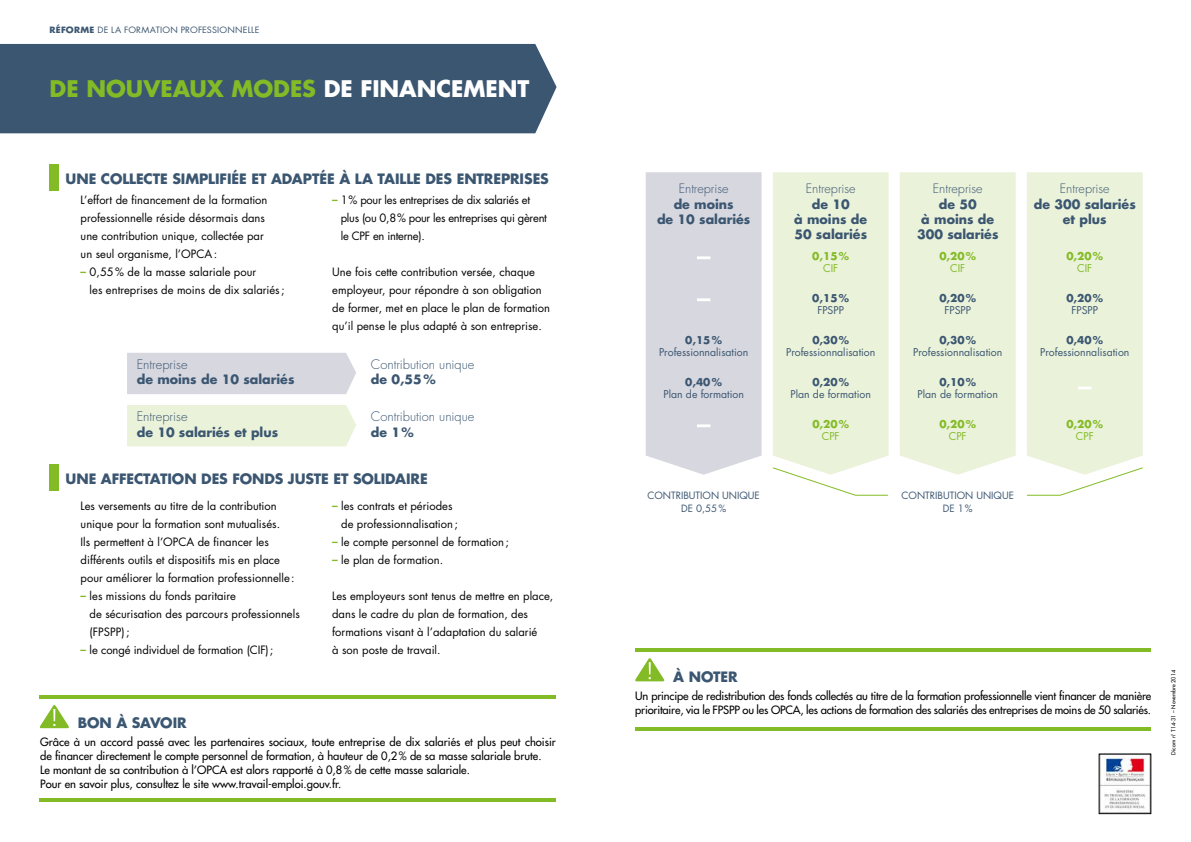
<style>
.page{position:relative;width:1191px;height:842px;background:#fff}
.page>*{position:absolute;margin:0;border:0;box-sizing:border-box;transform-origin:0 0}
.t1{font:700 22.4px "Futura LT";letter-spacing:-.005em;color:#83bb26}
.t2{font:700 14px "Futura LT";letter-spacing:-.005em;color:#3b5671}
.t3{font:300 12.9px "Futura LT";color:#3b5671}
.t4{font:700 12.6px/15.4px "Futura LT";color:#3b5671;text-align:center}
.t5{font:300 12.6px "Futura LT";color:#3b5671}
.t6{font:11.2px/18px "Futura LT";color:#000}
.t7{font:11.2px/14px "Futura LT";color:#000}
.t8{font:11.2px/18px "Futura LT";letter-spacing:-.025em;color:#000}
.t9{font:10.5px "Futura LT";color:#3b5671}
.t10{font:700 10.5px "Futura LT";color:#3b5671}
.t11{font:700 10.5px "Futura LT";color:#83bb26}
.t12{font:10.5px "Futura LT";color:#83bb26}
.t13{font:9.8px/12.6px "Futura LT";color:#3b5671;text-align:center}
.t14{font:8.5px "Futura LT";letter-spacing:.025em;color:#3b5671;scale:1.05 1}
.t15{font:5.5px "Futura LT";color:#000}
.s1{font-weight:700}
.s2{color:#fff}
.s3{font-weight:800;color:#83bb26}
</style>
<div class="page">
<img style="left:1101px;top:757px;width:48px;height:53px">
<div style="left:0;top:44px;width:556px;height:89px;background:#3b5671"></div>
<svg style="left:39px;top:705px;width:30px;height:23px"></svg>
<hr style="left:40px;top:695px;width:516px;height:3px;background:#83bb26">
<hr style="left:40px;top:798px;width:516px;height:4px;background:#83bb26">
<div style="left:900px;top:172px;width:115px;height:303px;background:#eaf2da"></div>
<div style="left:646px;top:172px;width:115px;height:303px;background:#d7d7df"></div>
<svg style="left:1026px;top:172px;width:117px;height:324px"></svg>
<svg style="left:772px;top:172px;width:116px;height:324px;background:#ebf3dd"></svg>
<div style="left:127px;top:405px;width:229px;height:41px;background:#eaf2da"></div>
<div style="left:127px;top:353px;width:229px;height:41px;background:#d7d7df"></div>
<div style="left:50px;top:165px;width:9px;height:26px;background:#83bb26"></div>
<div style="left:50px;top:464px;width:9px;height:27px;background:#83bb26"></div>
<hr style="left:635px;top:648px;width:515px;height:4px;background:#83bb26">
<hr style="left:635px;top:727px;width:515px;height:4px;background:#83bb26">
<svg style="left:635px;top:658px;width:30px;height:23px"></svg>
<p class="t14" style="left:50px;top:24px;width:201px"><span class="s1">RÉFORME</span> DE LA FORMATION PROFESSIONNELLE</p>
<h1 class="t1" style="left:50px;top:74px;width:481px">DE NOUVEAUX MODES <span class="s2">DE FINANCEMENT</span></h1>
<p class="t2" style="left:65px;top:169px;width:485px">UNE COLLECTE SIMPLIFIÉE ET ADAPTÉE À LA TAILLE DES ENTREPRISES</p>
<p class="t6" style="left:81px;top:191px;width:188px">L’effort de financement de la formation professionnelle réside désormais dans une contribution unique, collectée par un seul organisme, l’OPCA:</p>
<p class="t6" style="left:90px;top:263px;width:196px;text-indent:-9px"><span class="s3">–</span> 0,55% de la masse salariale pour<br>les entreprises de moins de dix salariés;</p>
<p class="t3" style="left:137px;top:356px;width:52px">Entreprise</p>
<p class="t4" style="left:137px;top:372px;width:159px">de moins de 10 salariés</p>
<p class="t3" style="left:137px;top:409px;width:52px">Entreprise</p>
<p class="t4" style="left:137px;top:424px;width:143px">de 10 salariés et plus</p>
<p class="t8" style="left:341px;top:191px;width:208px;text-indent:-8px"><span class="s3">–</span> 1% pour les entreprises de dix salariés et plus (ou 0,8% pour les entreprises qui gèrent le CPF en interne).</p>
<p class="t6" style="left:332px;top:263px;width:219px">Une fois cette contribution versée, chaque employeur, pour répondre à son obligation de former, met en place le plan de formation qu’il pense le plus adapté à son entreprise.</p>
<p class="t3" style="left:371px;top:356px;width:105px">Contribution unique</p>
<p class="t4" style="left:371px;top:372px;width:66px">de 0,55%</p>
<p class="t3" style="left:371px;top:409px;width:105px">Contribution unique</p>
<p class="t4" style="left:371px;top:424px;width:45px">de 1%</p>
<p class="t2" style="left:65px;top:469px;width:364px">UNE AFFECTATION DES FONDS JUSTE ET SOLIDAIRE</p>
<p class="t6" style="left:81px;top:497px;width:216px">Les versements au titre de la contribution unique pour la formation sont mutualisés.<br>Ils permettent à l’OPCA de financer les différents outils et dispositifs mis en place pour améliorer la formation professionnelle:</p>
<p class="t6" style="left:90px;top:587px;width:212px;text-indent:-9px"><span class="s3">–</span> les missions du fonds paritaire<br>de sécurisation des parcours professionnels (FPSPP);</p>
<p class="t6" style="left:81px;top:641px;width:194px"><span class="s3">–</span> le congé individuel de formation (CIF);</p>
<p class="t6" style="left:341px;top:497px;width:118px;text-indent:-9px"><span class="s3">–</span> les contrats et périodes de professionnalisation;</p>
<p class="t6" style="left:332px;top:533px;width:178px"><span class="s3">–</span> le compte personnel de formation;</p>
<p class="t6" style="left:332px;top:551px;width:112px"><span class="s3">–</span> le plan de formation.</p>
<p class="t6" style="left:332px;top:587px;width:223px">Les employeurs sont tenus de mettre en place, dans le cadre du plan de formation, des formations visant à l’adaptation du salarié<br>à son poste de travail.</p>
<p class="t2" style="left:78px;top:713px;width:110px">BON À SAVOIR</p>
<p class="t7" style="left:40px;top:735px;width:517px">Grâce à un accord passé avec les partenaires sociaux, toute entreprise de dix salariés et plus peut choisir de financer directement le compte personnel de formation, à hauteur de 0,2% de sa masse salariale brute.<br>Le montant de sa contribution à l’OPCA est alors rapporté à 0,8% de cette masse salariale.<br>Pour en savoir plus, consultez le site www.travail-emploi.gouv.fr.</p>
<p class="t5" style="left:679px;top:181px;width:51px">Entreprise</p>
<p class="t4" style="left:657px;top:196px;width:95px">de moins<br>de 10 salariés</p>
<p class="t10" style="left:685px;top:333px;width:38px">0,15%</p>
<p class="t9" style="left:659px;top:346px;width:91px">Professionnalisation</p>
<p class="t10" style="left:685px;top:375px;width:38px">0,40%</p>
<p class="t9" style="left:663px;top:388px;width:82px">Plan de formation</p>
<p class="t13" style="left:647px;top:489px;width:114px">CONTRIBUTION UNIQUE<br>DE 0,55%</p>
<p class="t5" style="left:806px;top:181px;width:51px">Entreprise</p>
<p class="t4" style="left:794px;top:196px;width:74px">de 10<br>à moins de<br>50 salariés</p>
<p class="t11" style="left:812px;top:249px;width:38px">0,15%</p>
<p class="t12" style="left:823px;top:262px;width:17px">CIF</p>
<p class="t10" style="left:812px;top:291px;width:38px">0,15%</p>
<p class="t9" style="left:817px;top:304px;width:28px">FPSPP</p>
<p class="t10" style="left:812px;top:333px;width:38px">0,30%</p>
<p class="t9" style="left:786px;top:346px;width:91px">Professionnalisation</p>
<p class="t10" style="left:812px;top:375px;width:38px">0,20%</p>
<p class="t9" style="left:790px;top:388px;width:82px">Plan de formation</p>
<p class="t11" style="left:812px;top:417px;width:38px">0,20%</p>
<p class="t12" style="left:821px;top:430px;width:19px">CPF</p>
<p class="t5" style="left:933px;top:181px;width:51px">Entreprise</p>
<p class="t4" style="left:917px;top:196px;width:83px">de 50<br>à moins de<br>300 salariés</p>
<p class="t11" style="left:939px;top:249px;width:38px">0,20%</p>
<p class="t12" style="left:950px;top:262px;width:17px">CIF</p>
<p class="t10" style="left:939px;top:291px;width:38px">0,20%</p>
<p class="t9" style="left:944px;top:304px;width:28px">FPSPP</p>
<p class="t10" style="left:939px;top:333px;width:38px">0,30%</p>
<p class="t9" style="left:913px;top:346px;width:91px">Professionnalisation</p>
<p class="t10" style="left:939px;top:375px;width:38px">0,10%</p>
<p class="t9" style="left:917px;top:388px;width:82px">Plan de formation</p>
<p class="t11" style="left:939px;top:417px;width:38px">0,20%</p>
<p class="t12" style="left:948px;top:430px;width:19px">CPF</p>
<p class="t13" style="left:901px;top:489px;width:114px">CONTRIBUTION UNIQUE<br>DE 1%</p>
<p class="t5" style="left:1060px;top:181px;width:51px">Entreprise</p>
<p class="t4" style="left:1033px;top:196px;width:103px">de 300 salariés et plus</p>
<p class="t11" style="left:1066px;top:249px;width:38px">0,20%</p>
<p class="t12" style="left:1077px;top:262px;width:17px">CIF</p>
<p class="t10" style="left:1066px;top:291px;width:38px">0,20%</p>
<p class="t9" style="left:1071px;top:304px;width:28px">FPSPP</p>
<p class="t10" style="left:1066px;top:333px;width:38px">0,40%</p>
<p class="t9" style="left:1040px;top:346px;width:91px">Professionnalisation</p>
<p class="t11" style="left:1066px;top:417px;width:38px">0,20%</p>
<p class="t12" style="left:1075px;top:430px;width:19px">CPF</p>
<p class="t2" style="left:673px;top:667px;width:66px">À NOTER</p>
<p class="t7" style="left:635px;top:688px;width:517px">Un principe de redistribution des fonds collectés au titre de la formation professionnelle vient financer de manière prioritaire, via le FPSPP ou les OPCA, les actions de formation des salariés des entreprises de moins de 50 salariés.</p>
<p class="t15" style="left:1169px;top:755px;width:86px;rotate:-90deg">Dicom n° T14-31 – Novembre 2014</p>
</div>
